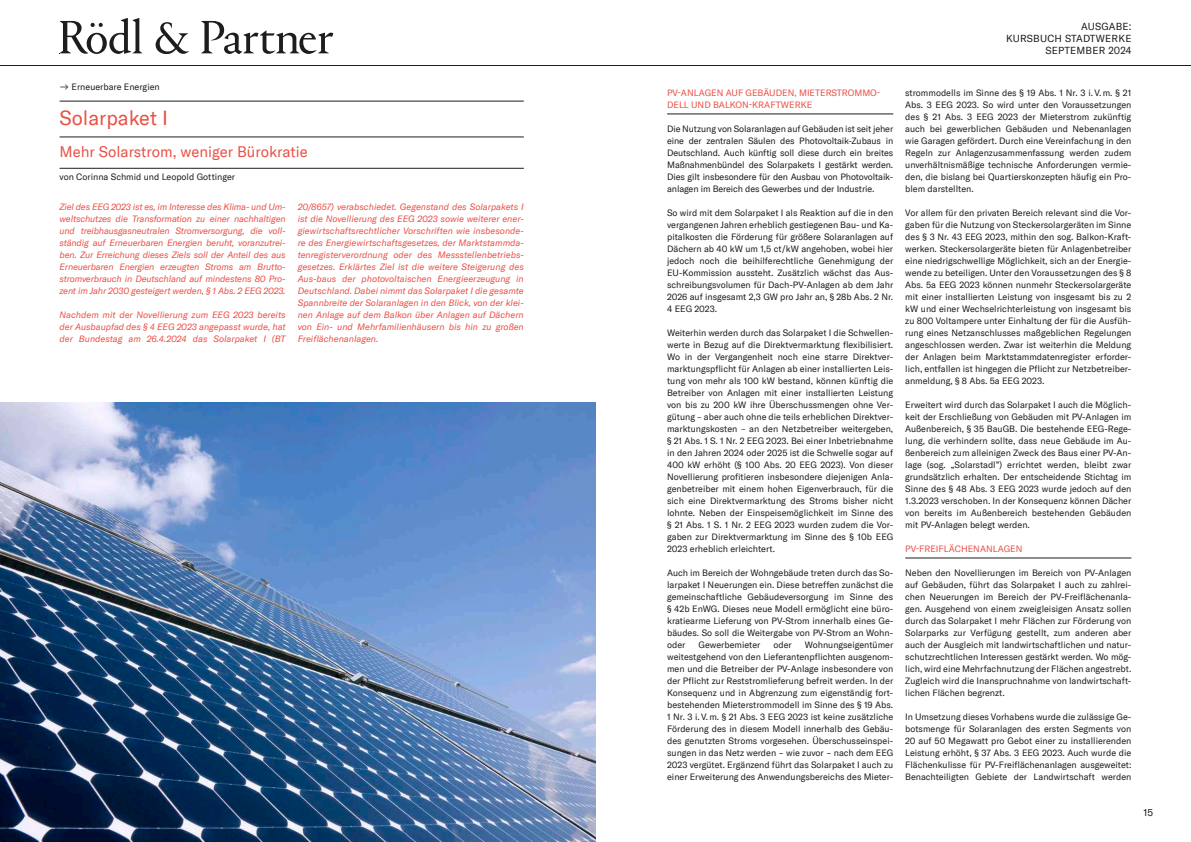
<style>
.page{position:relative;width:1191px;height:842px;background:#fff}
.page>*{position:absolute;margin:0;border:0;box-sizing:border-box;transform-origin:0 0}
.t1{font:20px "GT America";color:#ea5045}
.t2{font:15px "GT America";color:#ea5045}
.t3{font:10px/12px "GT America";letter-spacing:.02em;color:#1d1d1b;text-align:right}
.t4{font:9px/12px "GT America";color:#1d1d1b;text-align:justify}
.t5{font:italic 9px/12px "GT America";letter-spacing:-.005em;color:#ea5045;text-align:justify}
.t6{font:9px/12px "GT America";color:#ea5045}
</style>
<div class="page">
<hr style="left:0;top:65px;width:1191px;height:1px;background:#1d1d1b">
<svg style="left:60px;top:18px;width:273px;height:36px"></svg>
<hr style="left:667px;top:114px;width:226px;height:1px;background:#1d1d1b">
<hr style="left:905px;top:558px;width:226px;height:1px;background:#1d1d1b">
<hr style="left:60px;top:101px;width:464px;height:1px;background:#1d1d1b">
<hr style="left:60px;top:137px;width:464px;height:1px;background:#1d1d1b">
<hr style="left:60px;top:168px;width:464px;height:1px;background:#1d1d1b">
<img style="left:0;top:402px;width:595px;height:440px">
<p class="t4" style="left:60px;top:81px;width:102px">ʸ Erneuerbare Energien</p>
<h1 class="t1" style="left:60px;top:106px;width:110px">Solarpaket I</h1>
<h2 class="t2" style="left:60px;top:143px;width:250px">Mehr Solarstrom, weniger Bürokratie</h2>
<p class="t4" style="left:60px;top:171px;width:177px">von Corinna Schmid und Leopold Gottinger</p>
<p class="t5" style="left:298px;top:201px;width:228px">20/8657) verabschiedet. Gegenstand des Solarpakets I ist die Novellierung des EEG 2023 sowie weiterer ener&shy;giewirtschaftsrechtlicher Vorschriften wie insbesonde&shy;re des Energiewirtschaftsgesetzes, der Marktstammda&shy;tenregisterverordnung oder des Messstellenbetriebs&shy;gesetzes. Erklärtes Ziel ist die weitere Steigerung des Aus-baus der photovoltaischen Energieerzeugung in Deutschland. Dabei nimmt das Solarpaket I die gesamte Spannbreite der Solaranlagen in den Blick, von der klei&shy;nen Anlage auf dem Balkon über Anlagen auf Dächern von Ein- und Mehrfamilienhäusern bis hin zu großen Freiflächenanlagen.</p>
<p class="t5" style="left:60px;top:201px;width:228px">Ziel des EEG 2023 ist es, im Interesse des Klima- und Um&shy;weltschutzes die Transformation zu einer nachhaltigen und treibhausgasneutralen Stromversorgung, die voll&shy;ständig auf Erneuerbaren Energien beruht, voranzutrei&shy;ben. Zur Erreichung dieses Ziels soll der Anteil des aus Erneuerbaren Energien erzeugten Stroms am Brutto&shy;stromverbrauch in Deutschland auf mindestens 80 Pro&shy;zent im Jahr 2030 gesteigert werden, § 1 Abs. 2 EEG 2023.</p>
<p class="t5" style="left:60px;top:309px;width:228px">Nachdem mit der Novellierung zum EEG 2023 bereits der Ausbaupfad des § 4 EEG 2023 angepasst wurde, hat der Bundestag am 26.4.2024 das Solarpaket I (BT</p>
<p class="t3" style="left:1006px;top:20px;width:127px">AUSGABE:<br>KURSBUCH STADTWERKE<br>SEPTEMBER 2024</p>
<p class="t6" style="left:667px;top:87px;width:215px">PV-ANLAGEN AUF GEBÄUDEN, MIETERSTROMMO-<br>DELL UND BALKON-KRAFTWERKE</p>
<p class="t4" style="left:667px;top:123px;width:228px">Die Nutzung von Solaranlagen auf Gebäuden ist seit jeher eine der zentralen Säulen des Photovoltaik-Zubaus in Deutschland. Auch künftig soll diese durch ein breites Maßnahmenbündel des Solarpakets I gestärkt werden.<br>Dies gilt insbesondere für den Ausbau von Photovoltaik&shy;anlagen im Bereich des Gewerbes und der Industrie.</p>
<p class="t4" style="left:667px;top:207px;width:228px">So wird mit dem Solarpaket I als Reaktion auf die in den vergangenen Jahren erheblich gestiegenen Bau- und Ka&shy;pitalkosten die Förderung für größere Solaranlagen auf Dächern ab 40 kW um 1,5 ct/kW angehoben, wobei hier jedoch noch die beihilferechtliche Genehmigung der EU-Kommission aussteht. Zusätzlich wächst das Aus&shy;schreibungsvolumen für Dach-PV-Anlagen ab dem Jahr 2026 auf insgesamt 2,3 GW pro Jahr an, § 28b Abs. 2 Nr.<br>4 EEG 2023.</p>
<p class="t4" style="left:667px;top:327px;width:228px">Weiterhin werden durch das Solarpaket I die Schwellen&shy;werte in Bezug auf die Direktvermarktung flexibilisiert.<br>Wo in der Vergangenheit noch eine starre Direktver&shy;marktungspflicht für Anlagen ab einer installierten Leis&shy;tung von mehr als 100 kW bestand, können künftig die Betreiber von Anlagen mit einer installierten Leistung von bis zu 200 kW ihre Überschussmengen ohne Ver&shy;gütung – aber auch ohne die teils erheblichen Direktver&shy;marktungskosten – an den Netzbetreiber weitergeben, § 21 Abs. 1 S. 1 Nr. 2 EEG 2023. Bei einer Inbetriebnahme in den Jahren 2024 oder 2025 ist die Schwelle sogar auf 400 kW erhöht (§ 100 Abs. 20 EEG 2023). Von dieser Novellierung profitieren insbesondere diejenigen Anla&shy;genbetreiber mit einem hohen Eigenverbrauch, für die sich eine Direktvermarktung des Stroms bisher nicht lohnte. Neben der Einspeisemöglichkeit im Sinne des § 21 Abs. 1 S. 1 Nr. 2 EEG 2023 wurden zudem die Vor&shy;gaben zur Direktvermarktung im Sinne des § 10b EEG 2023 erheblich erleichtert.</p>
<p class="t4" style="left:667px;top:567px;width:228px">Auch im Bereich der Wohngebäude treten durch das So&shy;larpaket I Neuerungen ein. Diese betreffen zunächst die gemeinschaftliche Gebäudeversorgung im Sinne des § 42b EnWG. Dieses neue Modell ermöglicht eine büro&shy;kratiearme Lieferung von PV-Strom innerhalb eines Ge&shy;bäudes. So soll die Weitergabe von PV-Strom an Wohn&shy;oder</p>
<p class="t4" style="left:698px;top:639px;width:63px">Gewerbemieter</p>
<p class="t4" style="left:773px;top:639px;width:20px">oder</p>
<p class="t4" style="left:667px;top:639px;width:228px;text-indent:138px">Wohnungseigentümer weitestgehend von den Lieferantenpflichten ausgenom&shy;men und die Betreiber der PV-Anlage insbesondere von der Pflicht zur Reststromlieferung befreit werden. In der Konsequenz und in Abgrenzung zum eigenständig fort&shy;bestehenden Mieterstrommodell im Sinne des § 19 Abs.<br>1 Nr. 3 i. V. m. § 21 Abs. 3 EEG 2023 ist keine zusätzliche Förderung des in diesem Modell innerhalb des Gebäu&shy;des genutzten Stroms vorgesehen. Überschusseinspei&shy;sungen in das Netz werden - wie zuvor - nach dem EEG 2023 vergütet. Ergänzend führt das Solarpaket I auch zu einer Erweiterung des Anwendungsbereichs des Mieter-</p>
<p class="t4" style="left:905px;top:87px;width:228px">strommodells im Sinne des § 19 Abs. 1 Nr. 3 i. V. m. § 21<br>Abs. 3 EEG 2023. So wird unter den Voraussetzungen des § 21 Abs. 3 EEG 2023 der Mieterstrom zukünftig auch bei gewerblichen Gebäuden und Nebenanlagen wie Garagen gefördert. Durch eine Vereinfachung in den Regeln zur Anlagenzusammenfassung werden zudem unverhältnismäßige technische Anforderungen vermie&shy;den, die bislang bei Quartierskonzepten häufig ein Pro&shy;blem darstellten.</p>
<p class="t4" style="left:905px;top:207px;width:228px">Vor allem für den privaten Bereich relevant sind die Vor&shy;gaben für die Nutzung von Steckersolargeräten im Sinne des § 3 Nr. 43 EEG 2023, mithin den sog. Balkon-Kraft&shy;werken. Steckersolargeräte bieten für Anlagenbetreiber eine niedrigschwellige Möglichkeit, sich an der Energie&shy;wende zu beteiligen. Unter den Voraussetzungen des § 8<br>Abs. 5a EEG 2023 können nunmehr Steckersolargeräte mit einer installierten Leistung von insgesamt bis zu 2 kW und einer Wechselrichterleistung von insgesamt bis zu 800 Voltampere unter Einhaltung der für die Ausfüh&shy;rung eines Netzanschlusses maßgeblichen Regelungen angeschlossen werden. Zwar ist weiterhin die Meldung der Anlagen beim Marktstammdatenregister erforder&shy;lich, entfallen ist hingegen die Pflicht zur Netzbetreiber&shy;anmeldung, § 8 Abs. 5a EEG 2023.</p>
<p class="t4" style="left:905px;top:399px;width:228px">Erweitert wird durch das Solarpaket I auch die Möglich&shy;keit der Erschließung von Gebäuden mit PV-Anlagen im Außenbereich, § 35 BauGB. Die bestehende EEG-Rege&shy;lung, die verhindern sollte, dass neue Gebäude im Au&shy;ßenbereich zum alleinigen Zweck des Baus einer PV-An&shy;lage (sog. „Solarstadl”) errichtet werden, bleibt zwar grundsätzlich erhalten. Der entscheidende Stichtag im Sinne des § 48 Abs. 3 EEG 2023 wurde jedoch auf den 1.3.2023 verschoben. In der Konsequenz können Dächer von bereits im Außenbereich bestehenden Gebäuden mit PV-Anlagen belegt werden.</p>
<p class="t6" style="left:905px;top:543px;width:119px">PV-FREIFLÄCHENANLAGEN</p>
<p class="t4" style="left:905px;top:567px;width:228px">Neben den Novellierungen im Bereich von PV-Anlagen auf Gebäuden, führt das Solarpaket I auch zu zahlrei&shy;chen Neuerungen im Bereich der PV-Freiflächenanla&shy;gen. Ausgehend von einem zweigleisigen Ansatz sollen durch das Solarpaket I mehr Flächen zur Förderung von Solarparks zur Verfügung gestellt, zum anderen aber auch der Ausgleich mit landwirtschaftlichen und natur&shy;schutzrechtlichen Interessen gestärkt werden. Wo mög&shy;lich, wird eine Mehrfachnutzung der Flächen angestrebt.<br>Zugleich wird die Inanspruchnahme von landwirtschaft&shy;lichen Flächen begrenzt.</p>
<p class="t4" style="left:905px;top:711px;width:228px">In Umsetzung dieses Vorhabens wurde die zulässige Ge&shy;botsmenge für Solaranlagen des ersten Segments von 20 auf 50 Megawatt pro Gebot einer zu installierenden Leistung erhöht, § 37 Abs. 3 EEG 2023. Auch wurde die Flächenkulisse für PV-Freiflächenanlagen ausgeweitet:<br>Benachteiligten Gebiete der Landwirtschaft werden</p>
<p class="t3" style="left:1143px;top:806px;width:11px">15</p>
</div>
